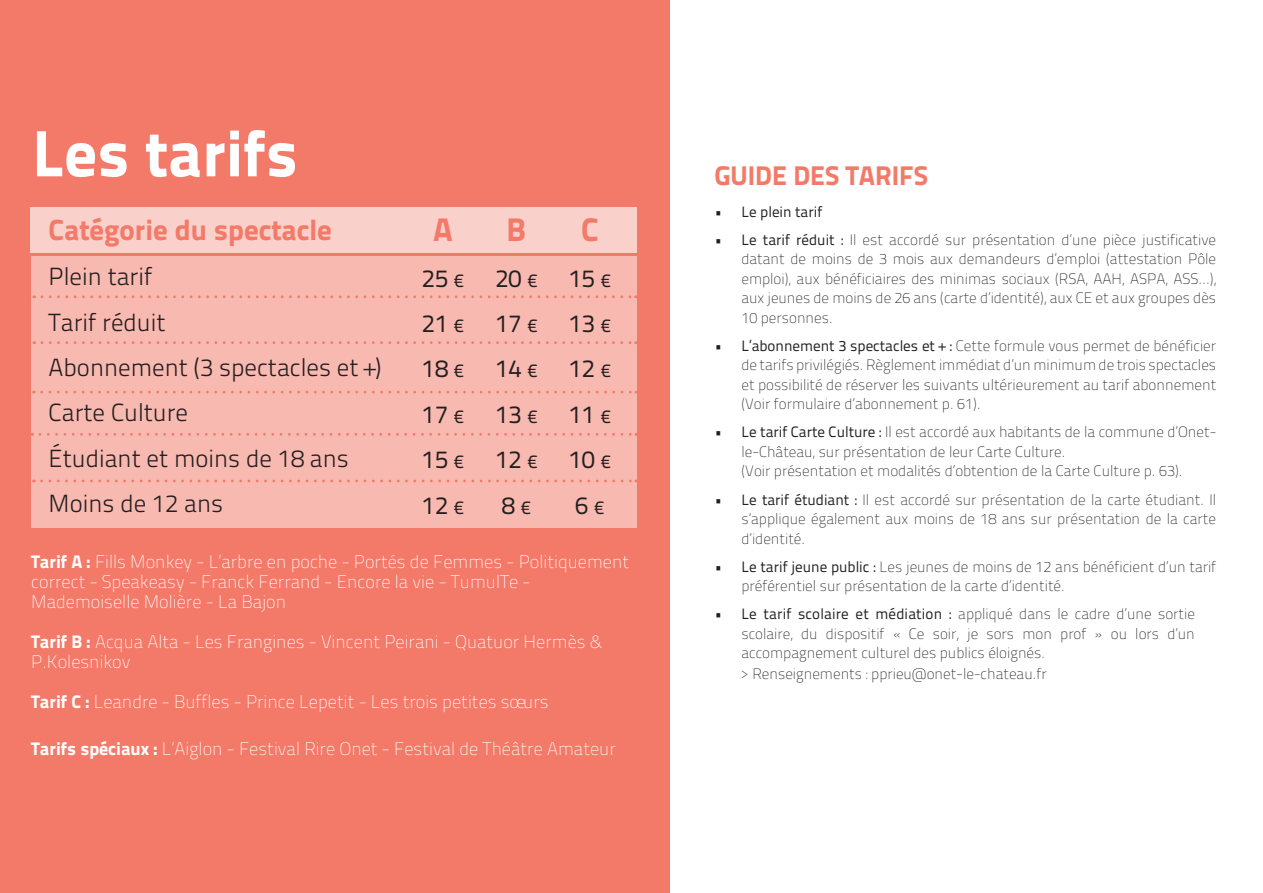
<style>
.page{position:relative;width:1263px;height:893px;background:#fff}
.page>*{position:absolute;margin:0;border:0;box-sizing:border-box;transform-origin:0 0}
.t1{font:65.25px "Titillium Text 25 L 999 wt";color:#fff}
.t2{font:32.55px "Titillium Text 25 L 999 wt";color:#f37a69}
.t3{font:28.95px "Titillium Text 25 L 999 wt";color:#f37a69}
.t4{font:27px "Titillium Text 25 L 999 wt";color:#f37a69}
.t5{font:24.75px/45.3px "Titillium Text 25 L 250 wt";color:#231f20}
.t6{font:24.75px/45.3px "Titillium Text 25 L 400 wt";color:#231f20;text-align:justify}
.t7{font:18.15px/20px "Titillium Text 25 L 1 wt";color:#fff}
.t8{font:15px/19.5px "Titillium Text 25 L 1 wt";color:#231f20;text-align:justify}
.t9{font:15px "Titillium Text 25 L 400 wt";color:#231f20}
.s1{font-size:18.6px}
.s2{font-family:"Titillium Text 25 L 999 wt"}
.s3{font-family:"Titillium Text 25 L 400 wt"}
</style>
<div class="page">
<div style="left:0;top:0;width:669px;height:893px;background:#f37a69"></div>
<div style="left:31px;top:207px;width:606px;height:46px;background:#fad0ca"></div>
<div style="left:31px;top:256px;width:606px;height:272px;background:#f8b9b0"></div>
<svg style="left:40px;top:433px;width:597px;height:3px"></svg>
<svg style="left:42px;top:391px;width:595px;height:2px"></svg>
<svg style="left:42px;top:341px;width:594px;height:3px"></svg>
<svg style="left:42px;top:295px;width:594px;height:3px"></svg>
<svg style="left:42px;top:480px;width:595px;height:2px"></svg>
<h1 class="t1" style="left:32px;top:102px;width:267px">Les tarifs</h1>
<h3 class="t3" style="left:49px;top:207px;width:285px">Catégorie du spectacle</h3>
<h3 class="t5" style="left:49px;top:253px;width:334px">Plein tarif<br>Tarif réduit<br>Abonnement (3 spectacles et +)<br>Carte Culture<br>Étudiant et moins de 18 ans<br>Moins de 12 ans</h3>
<h2 class="t2" style="left:433px;top:204px;width:21px">A</h2>
<h3 class="t6" style="left:422px;top:254px;width:44px">25 <span class="s1">€ </span>21 <span class="s1">€ </span>18 <span class="s1">€ </span>17 <span class="s1">€ </span>15 <span class="s1">€ </span>12 <span class="s1">€</span></h3>
<h2 class="t2" style="left:507px;top:204px;width:21px">B</h2>
<h3 class="t6" style="left:495px;top:254px;width:44px">20 <span class="s1">€ </span>17 <span class="s1">€ </span>14 <span class="s1">€ </span>13 <span class="s1">€ </span>12 <span class="s1">€ </span>8 <span class="s1">€</span></h3>
<h2 class="t2" style="left:581px;top:204px;width:19px">C</h2>
<h3 class="t6" style="left:569px;top:254px;width:44px">15 <span class="s1">€ </span>13 <span class="s1">€ </span>12 <span class="s1">€ </span>11 <span class="s1">€ </span>10 <span class="s1">€ </span>6 <span class="s1">€</span></h3>
<p class="t7" style="left:31px;top:551px;width:599px"><span class="s2">Tarif A :</span> Fills Monkey - L’arbre en poche - Portés de Femmes - Politiquement correct - Speakeasy - Franck Ferrand - Encore la vie - TumulTe -<br>Mademoiselle Molière - La Bajon</p>
<p class="t7" style="left:31px;top:631px;width:573px"><span class="s2">Tarif B :</span> Acqua Alta - Les Frangines - Vincent Peirani - Quatuor Hermès &amp;<br>P.Kolesnikov</p>
<p class="t7" style="left:31px;top:690px;width:519px"><span class="s2">Tarif C :</span> Leandre - Buffles - Prince Lepetit - Les trois petites soeurs</p>
<p class="t7" style="left:31px;top:738px;width:586px"><span class="s2">Tarifs spéciaux :</span> L’Aiglon - Festival Rire Onet - Festival de Théâtre Amateur</p>
<h3 class="t4" style="left:714px;top:154px;width:215px">GUIDE DES TARIFS</h3>
<p class="t9" style="left:714px;top:201px;width:109px">• Le plein tarif</p>
<p class="t8" style="left:741px;top:229px;width:476px;text-indent:-27px"><span class="s3">• Le tarif réduit :</span> Il est accordé sur présentation d’une pièce justificative datant de moins de 3 mois aux demandeurs d’emploi (attestation Pôle emploi), aux bénéficiaires des minimas sociaux (RSA, AAH, ASPA, ASS…), aux jeunes de moins de 26 ans (carte d’identité), aux CE et aux groupes dès 10 personnes.</p>
<p class="t8" style="left:741px;top:335px;width:476px;text-indent:-27px"><span class="s3">• L’abonnement 3 spectacles et + :</span> Cette formule vous permet de bénéficier de tarifs privilégiés. Règlement immédiat d’un minimum de trois spectacles et possibilité de réserver les suivants ultérieurement au tarif abonnement (Voir formulaire d’abonnement p. 61).</p>
<p class="t8" style="left:741px;top:422px;width:476px;text-align:left;text-indent:-27px"><span class="s3">• Le tarif Carte Culture :</span> Il est accordé aux habitants de la commune d’Onet&shy;le-Château, sur présentation de leur Carte Culture.<br>(Voir présentation et modalités d’obtention de la Carte Culture p. 63).</p>
<p class="t8" style="left:741px;top:489px;width:476px;text-indent:-27px"><span class="s3">• Le tarif étudiant :</span> Il est accordé sur présentation de la carte étudiant. Il s’applique également aux moins de 18 ans sur présentation de la carte d’identité.</p>
<p class="t8" style="left:741px;top:556px;width:476px;text-indent:-27px"><span class="s3">• Le tarif jeune public :</span> Les jeunes de moins de 12 ans bénéficient d’un tarif préférentiel sur présentation de la carte d’identité.</p>
<p class="t8" style="left:741px;top:603px;width:455px;text-indent:-27px"><span class="s3">• Le tarif scolaire et médiation :</span> appliqué dans le cadre d’une sortie scolaire, du dispositif « Ce soir, je sors mon prof » ou lors d’un accompagnement culturel des publics éloignés.</p>
<p class="t8" style="left:741px;top:663px;width:307px">&gt; Renseignements : pprieu@onet-le-chateau.fr</p>
</div>
